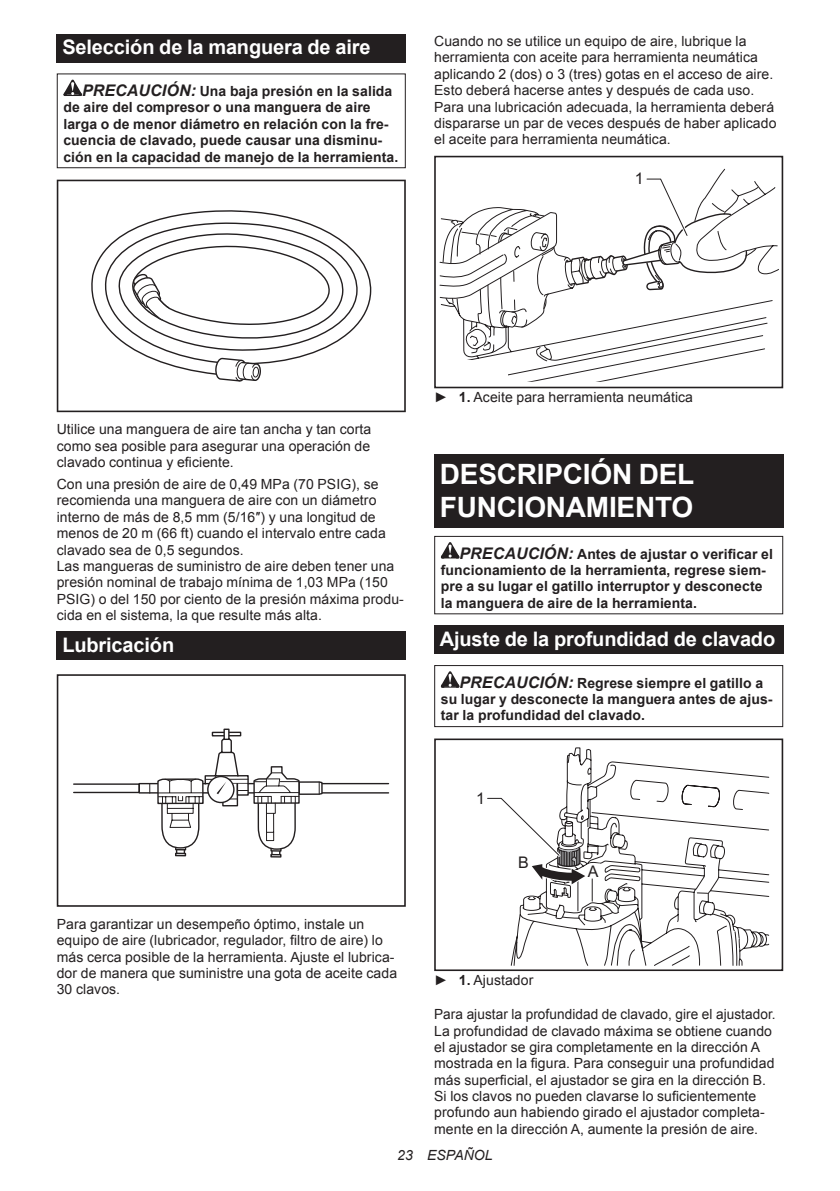
<style>
.page{position:relative;width:840px;height:1191px;background:#fff}
.page>*{position:absolute;margin:0;border:0;box-sizing:border-box;transform-origin:0 0}
.t1{font:700 28px/32.8px "Arial";letter-spacing:-.01em;color:#fff}
.t2{font:700 20px "Arial";letter-spacing:-.01em;color:#fff}
.t3{font:16px "Arial";color:#231f20}
.t4{font:14px/16.4px "Arial";letter-spacing:.005em;color:#231f20}
.t5{font:700 14px/16.4px "Arial";letter-spacing:.005em;color:#231f20}
.t6{font:italic 14px "Arial";letter-spacing:.005em;color:#231f20}
.s1{font-style:italic;font-size:16px}
.s2{font-weight:700}
</style>
<div class="page">
<div style="left:57px;top:34px;width:348px;height:29px;background:#231f20"></div>
<svg style="left:63px;top:80px;width:19px;height:16px"></svg>
<div style="left:57px;top:73px;width:348px;height:95px;border:1px solid #231f20"></div>
<svg style="left:57px;top:180px;width:348px;height:232px"></svg>
<svg style="left:90px;top:209px;width:282px;height:167px"></svg>
<svg style="left:214px;top:357px;width:46px;height:26px"></svg>
<svg style="left:132px;top:272px;width:38px;height:49px"></svg>
<div style="left:57px;top:631px;width:348px;height:29px;background:#231f20"></div>
<div style="left:73px;top:783px;width:67px;height:10px;border:1px solid #231f20"></div>
<svg style="left:138px;top:728px;width:252px;height:129px"></svg>
<div style="left:175px;top:852px;width:11px;height:4px;border:1px solid #231f20"></div>
<div style="left:57px;top:674px;width:348px;height:232px;border:2px solid #231f20"></div>
<svg style="left:508px;top:361px;width:198px;height:21px"></svg>
<div style="left:434px;top:156px;width:348px;height:232px;border:2px solid #231f20"></div>
<svg style="left:439px;top:168px;width:339px;height:193px"></svg>
<div style="left:434px;top:454px;width:348px;height:74px;background:#231f20"></div>
<svg style="left:440px;top:542px;width:19px;height:16px"></svg>
<div style="left:434px;top:536px;width:348px;height:78px;border:1px solid #231f20"></div>
<div style="left:434px;top:625px;width:348px;height:29px;background:#231f20"></div>
<svg style="left:440px;top:671px;width:19px;height:16px"></svg>
<div style="left:434px;top:665px;width:348px;height:62px;border:1px solid #231f20"></div>
<svg style="left:510px;top:747px;width:259px;height:219px"></svg>
<div style="left:434px;top:738px;width:348px;height:233px;border:2px solid #231f20"></div>
<svg style="left:487px;top:795px;width:112px;height:93px"></svg>
<h2 class="t2" style="left:62px;top:34px;width:309px">Selección de la manguera de aire</h2>
<p class="t5" style="left:63px;top:83px;width:336px;text-indent:19px"><span class="s1">PRECAUCIÓN:</span> Una baja presión en la salida de aire del compresor o una manguera de aire larga o de menor diámetro en relación con la fre&shy;cuencia de clavado, puede causar una disminu&shy;ción en la capacidad de manejo de la herramienta.</p>
<p class="t4" style="left:434px;top:33px;width:343px">Cuando no se utilice un equipo de aire, lubrique la herramienta con aceite para herramienta neumática aplicando 2 (dos) o 3 (tres) gotas en el acceso de aire.<br>Esto deberá hacerse antes y después de cada uso.<br>Para una lubricación adecuada, la herramienta deberá dispararse un par de veces después de haber aplicado el aceite para herramienta neumática.</p>
<p class="t3" style="left:634px;top:168px;width:10px">1</p>
<p class="t4" style="left:57px;top:421px;width:316px;text-align:justify">Utilice una manguera de aire tan ancha y tan corta como sea posible para asegurar una operación de clavado continua y eficiente.</p>
<p class="t4" style="left:57px;top:476px;width:348px">Con una presión de aire de 0,49 MPa (70 PSIG), se recomienda una manguera de aire con un diámetro interno de más de 8,5 mm (5/16″) y una longitud de menos de 20 m (66 ft) cuando el intervalo entre cada clavado sea de 0,5 segundos.<br>Las mangueras de suministro de aire deben tener una presión nominal de trabajo mínima de 1,03 MPa (150<br>PSIG) o del 150 por ciento de la presión máxima produ&shy;cida en el sistema, la que resulte más alta.</p>
<h2 class="t2" style="left:62px;top:631px;width:113px">Lubricación</h2>
<p class="t4" style="left:57px;top:916px;width:341px">Para garantizar un desempeño óptimo, instale un equipo de aire (lubricador, regulador, filtro de aire) lo más cerca posible de la herramienta. Ajuste el lubrica&shy;dor de manera que suministre una gota de aceite cada 30 clavos.</p>
<p class="t4" style="left:434px;top:389px;width:260px">► <span class="s2">1.</span> Aceite para herramienta neumática</p>
<h1 class="t1" style="left:439px;top:458px;width:256px">DESCRIPCIÓN DEL<br>FUNCIONAMIENTO</h1>
<p class="t5" style="left:440px;top:546px;width:333px;text-indent:19px"><span class="s1">PRECAUCIÓN:</span> Antes de ajustar o verificar el funcionamiento de la herramienta, regrese siem&shy;pre a su lugar el gatillo interruptor y desconecte la manguera de aire de la herramienta.</p>
<h2 class="t2" style="left:439px;top:625px;width:337px">Ajuste de la profundidad de clavado</h2>
<p class="t5" style="left:440px;top:675px;width:333px;text-indent:19px"><span class="s1">PRECAUCIÓN:</span> Regrese siempre el gatillo a su lugar y desconecte la manguera antes de ajus&shy;tar la profundidad del clavado.</p>
<p class="t3" style="left:476px;top:787px;width:10px">1</p>
<p class="t3" style="left:518px;top:851px;width:12px">B</p>
<p class="t3" style="left:587px;top:860px;width:12px">A</p>
<p class="t4" style="left:434px;top:971px;width:101px">► <span class="s2">1.</span> Ajustador</p>
<p class="t4" style="left:434px;top:1006px;width:343px">Para ajustar la profundidad de clavado, gire el ajustador.<br>La profundidad de clavado máxima se obtiene cuando el ajustador se gira completamente en la dirección A mostrada en la figura. Para conseguir una profundidad más superficial, el ajustador se gira en la dirección B.<br>Si los clavos no pueden clavarse lo suficientemente profundo aun habiendo girado el ajustador completa&shy;mente en la dirección A, aumente la presión de aire.</p>
<p class="t6" style="left:397px;top:1146px;width:97px">23 ESPAÑOL</p>
</div>
